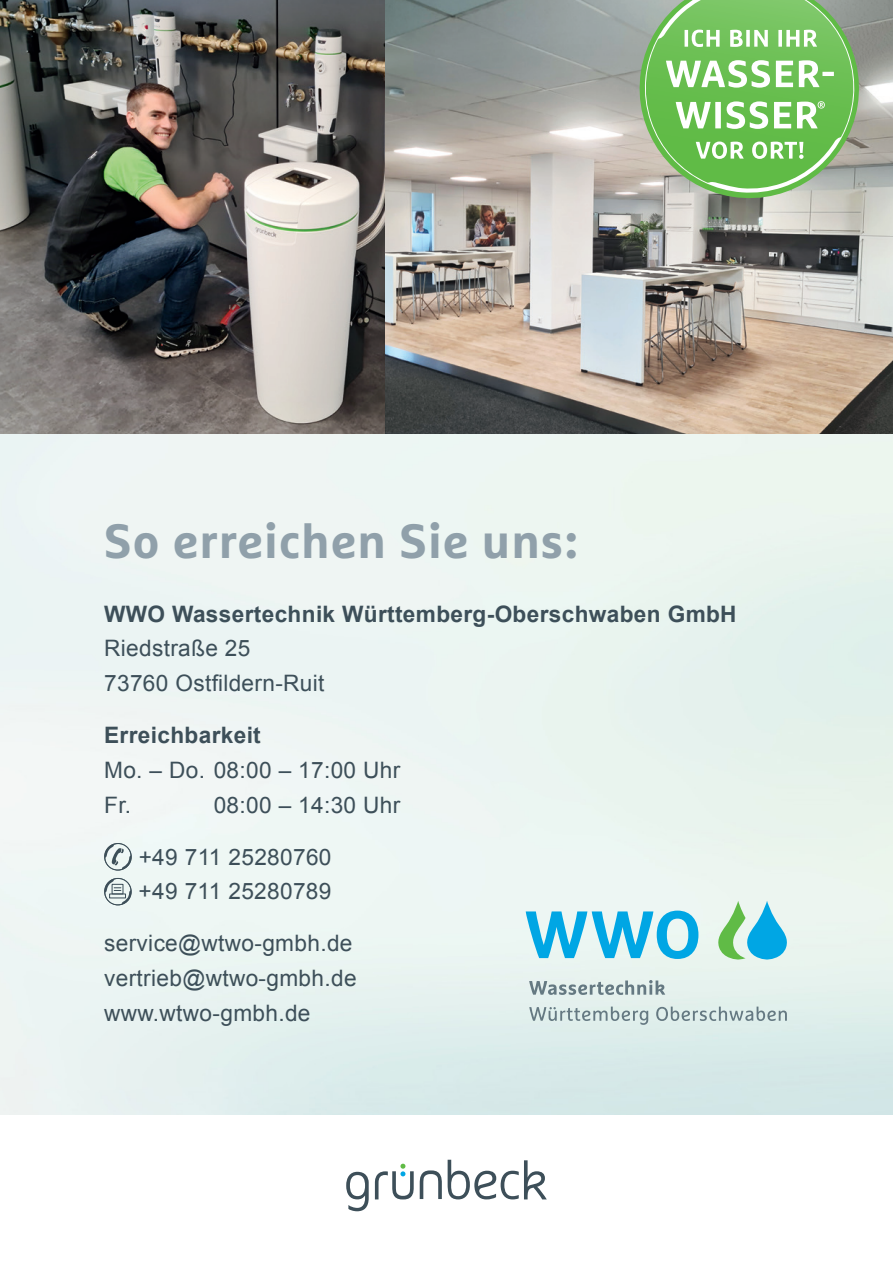
<style>
.page{position:relative;width:893px;height:1263px;background:#fff}
.page>*{position:absolute;margin:0;border:0;box-sizing:border-box;transform-origin:0 0}
.t1{font:700 48px "Marselis Pro";letter-spacing:.02em;color:#90a0aa}
.t2{font:22.65px/34.8px "Arial";letter-spacing:.015em;color:#3d4f59}
.t3{font:700 22.65px "Arial";letter-spacing:.015em;color:#3d4f59}
</style>
<div class="page">
<img style="left:0;top:0;width:893px;height:434px">
<svg style="left:102px;top:841px;width:32px;height:66px"></svg>
<div style="left:104px;top:878px;width:28px;height:27px;border:1px solid #3d4f59;border-radius:50%"></div>
<svg style="left:448px;top:1160px;width:99px;height:39px"></svg>
<svg style="left:420px;top:1170px;width:22px;height:29px"></svg>
<svg style="left:346px;top:1164px;width:68px;height:47px"></svg>
<svg style="left:526px;top:910px;width:172px;height:49px;background:#7acfeb"></svg>
<svg style="left:529px;top:1006px;width:258px;height:19px;background:#c3d4d3"></svg>
<svg style="left:529px;top:980px;width:136px;height:15px;background:#b4c3c4"></svg>
<svg style="left:716px;top:901px;width:73px;height:58px;background:#87d1cf"></svg>
<svg style="left:631px;top:0;width:236px;height:206px;background:#afaea8"></svg>
<svg style="left:635px;top:0;width:229px;height:198px;background:#a9a8a3"></svg>
<svg style="left:639px;top:0;width:221px;height:198px;background:#8dc67c"></svg>
<h1 class="t1" style="left:104px;top:511px;width:475px">So erreichen Sie uns:</h1>
<p class="t3" style="left:104px;top:599px;width:634px">WWO Wassertechnik Württemberg-Oberschwaben GmbH</p>
<p class="t2" style="left:104px;top:631px;width:222px">Riedstraße 25<br>73760 Ostfildern-Ruit</p>
<p class="t3" style="left:104px;top:720px;width:158px">Erreichbarkeit</p>
<p class="t2" style="left:104px;top:753px;width:298px">Mo. – Do. 08:00 – 17:00 Uhr<br>Fr.</p>
<p class="t2" style="left:214px;top:787px;width:188px">08:00 – 14:30 Uhr</p>
<p class="t2" style="left:139px;top:839px;width:194px">+49 711 25280760 +49 711 25280789</p>
<p class="t2" style="left:104px;top:926px;width:254px">service@wtwo-gmbh.de vertrieb@wtwo-gmbh.de www.wtwo-gmbh.de</p>
</div>
